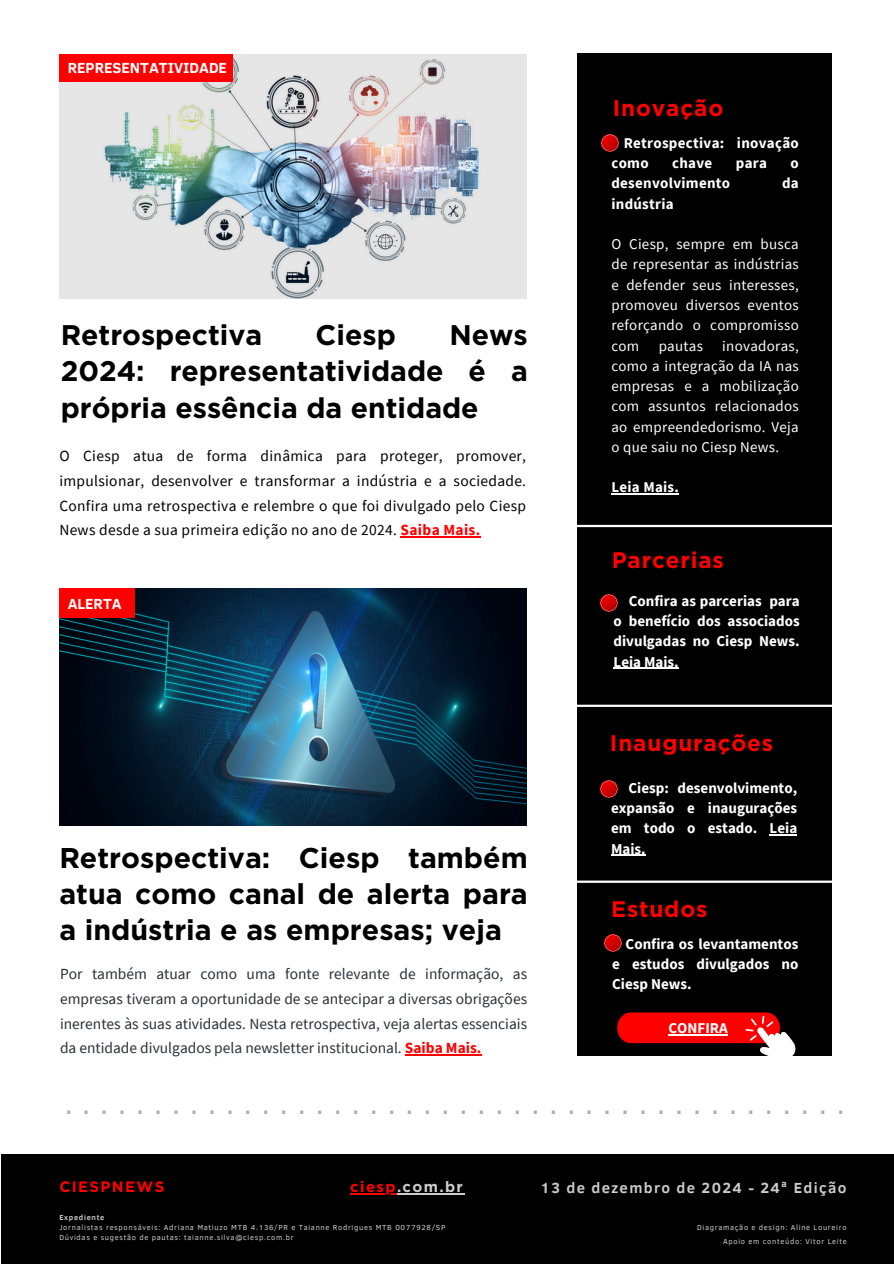
<style>
.page{position:relative;width:894px;height:1264px;background:#fff}
.page>*{position:absolute;margin:0;border:0;box-sizing:border-box;transform-origin:0 0}
.t1{font:33px "Gotham";color:#878786}
.t2{font:700 28.5px/36px "Gotham";color:#000;text-align:justify}
.t3{font:700 28.35px/36px "Gotham";color:#000;text-align:justify}
.t4{font:700 22.5px "Gotham";letter-spacing:.04em;color:#f00}
.t5{font:15.45px/24.8px "Source Sans Pro";color:#293039;text-align:justify}
.t6{font:15.45px/24.8px "Source Sans Pro";letter-spacing:.02em;color:#000;text-align:justify}
.t7{font:15px/20.2px "Source Sans Pro";letter-spacing:.02em;color:#fff;text-align:justify}
.t8{font:700 15px/20.2px "Source Sans Pro";color:#fff;text-align:justify}
.t9{font:700 15px/20.2px "Source Sans Pro";letter-spacing:.02em;color:#fff}
.t10{font:700 15px "Clear Sans";letter-spacing:.09em;color:#ccc}
.t11{font:700 15px "Clear Sans";color:#fff}
.t12{font:700 15px "Gotham";letter-spacing:.09em;color:#ccc}
.t13{font:700 15px "Gotham";letter-spacing:.09em;color:#f00}
.t14{font:7.5px "Clear Sans";letter-spacing:.09em;color:#ccc}
.t15{font:700 7.5px "Clear Sans";letter-spacing:.09em;color:#ccc}
.s1{font-weight:700;color:#f00}
.s2{color:#f00}
</style>
<div class="page">
<img style="left:59px;top:588px;width:467px;height:237px">
<div style="left:576px;top:53px;width:255px;height:1002px;background:#000"></div>
<div style="left:617px;top:1012px;width:162px;height:31px;background:#f00;border-radius:15px"></div>
<svg style="left:745px;top:1015px;width:51px;height:41px"></svg>
<div style="left:2px;top:1154px;width:891px;height:109px;background:#000"></div>
<img style="left:59px;top:54px;width:467px;height:244px">
<div style="left:59px;top:54px;width:174px;height:28px;background:#f00"></div>
<div style="left:59px;top:588px;width:76px;height:30px;background:#f00"></div>
<hr style="left:570px;top:525px;width:265px;height:2px;background:#fff">
<hr style="left:576px;top:880px;width:266px;height:2px;background:#fff">
<img style="left:604px;top:934px;width:17px;height:17px">
<svg style="left:769px;top:834px;width:28px;height:1px"></svg>
<hr style="left:611px;top:854px;width:34px;height:1px;background:#fff">
<img style="left:600px;top:780px;width:17px;height:17px">
<hr style="left:611px;top:493px;width:68px;height:1px;background:#fff">
<hr style="left:668px;top:1034px;width:59px;height:1px;background:#fff">
<hr style="left:350px;top:1193px;width:47px;height:1px;background:#f00">
<hr style="left:397px;top:1193px;width:67px;height:1px;background:#ccc">
<hr style="left:400px;top:536px;width:80px;height:1px;background:#f00">
<hr style="left:405px;top:1054px;width:76px;height:1px;background:#f00">
<hr style="left:613px;top:667px;width:65px;height:2px;background:#fff">
<img style="left:600px;top:594px;width:17px;height:17px">
<img style="left:601px;top:134px;width:17px;height:17px">
<hr style="left:570px;top:704px;width:265px;height:3px;background:#fff">
<h2 class="t11" style="left:68px;top:57px;width:161px">REPRESENTATIVIDADE</h2>
<h4 class="t3" style="left:61px;top:317px;width:203px">Retrospectiva</h4>
<h4 class="t3" style="left:315px;top:317px;width:82px">Ciesp</h4>
<h4 class="t3" style="left:61px;top:317px;width:468px;text-indent:388px">News 2024: representatividade é a própria essência da entidade</h4>
<h2 class="t6" style="left:59px;top:443px;width:468px">O Ciesp atua de forma dinâmica para proteger, promover, impulsionar, desenvolver e transformar a indústria e a sociedade.<br>Confira uma retrospectiva e relembre o que foi divulgado pelo Ciesp News desde a sua primeira edição no ano de 2024. <span class="s1">Saiba Mais.</span></h2>
<p class="t11" style="left:68px;top:592px;width:55px">ALERTA</p>
<h1 class="t2" style="left:59px;top:840px;width:470px">Retrospectiva: Ciesp também atua como canal de alerta para a indústria e as empresas; veja</h1>
<h4 class="t5" style="left:60px;top:961px;width:468px">Por também atuar como uma fonte relevante de informação, as empresas tiveram a oportunidade de se antecipar a diversas obrigações inerentes às suas atividades. Nesta retrospectiva, veja alertas essenciais da entidade divulgados pela newsletter institucional. <span class="s1">Saiba Mais.</span></h4>
<h4 class="t4" style="left:612px;top:94px;width:112px">Inovação</h4>
<h1 class="t9" style="left:611px;top:132px;width:189px;text-indent:12px">Retrospectiva: inovação como</h1>
<h1 class="t8" style="left:672px;top:153px;width:42px">chave</h1>
<h1 class="t8" style="left:735px;top:153px;width:33px">para</h1>
<h1 class="t8" style="left:790px;top:153px;width:10px">o</h1>
<h1 class="t9" style="left:611px;top:173px;width:120px">desenvolvimento</h1>
<h1 class="t8" style="left:781px;top:173px;width:18px">da</h1>
<h1 class="t9" style="left:611px;top:193px;width:64px">indústria</h1>
<h5 class="t7" style="left:611px;top:234px;width:189px">O Ciesp, sempre em busca de representar as indústrias e defender seus interesses, promoveu diversos eventos reforçando o compromisso com</h5>
<h5 class="t7" style="left:611px;top:335px;width:189px;text-indent:111px">inovadoras, como a integração da IA nas empresas e a mobilização com assuntos relacionados ao empreendedorismo. Veja o que saiu no Ciesp News.</h5>
<p class="t9" style="left:611px;top:477px;width:69px">Leia Mais.</p>
<h5 class="t7" style="left:658px;top:335px;width:46px">pautas</h5>
<p class="t4" style="left:611px;top:546px;width:114px">Parcerias</p>
<p class="t8" style="left:613px;top:590px;width:188px;text-indent:15px">Confira as parcerias para o benefício dos associados divulgadas no Ciesp News.<br>Leia Mais.</p>
<p class="t4" style="left:609px;top:729px;width:165px">Inaugurações</p>
<h3 class="t8" style="left:611px;top:777px;width:188px;text-indent:17px">Ciesp: desenvolvimento, expansão e inaugurações em todo o estado. Leia Mais.</h3>
<h2 class="t4" style="left:611px;top:895px;width:98px">Estudos</h2>
<p class="t8" style="left:612px;top:933px;width:188px;text-indent:13px">Confira os levantamentos e estudos divulgados no Ciesp News.</p>
<h3 class="t8" style="left:668px;top:1018px;width:61px">CONFIRA</h3>
<h1 class="t1" style="left:64px;top:1081px;width:781px">............................................</h1>
<p class="t13" style="left:59px;top:1177px;width:106px">CIESPNEWS</p>
<h2 class="t12" style="left:350px;top:1177px;width:114px"><span class="s2">ciesp</span>.com.br</h2>
<h5 class="t10" style="left:540px;top:1176px;width:307px">13 de dezembro de 2024 - 24ª Edição</h5>
<p class="t15" style="left:59px;top:1211px;width:46px">Expediente</p>
<h4 class="t14" style="left:59px;top:1221px;width:387px">Jornalistas responsáveis: Adriana Matiuzo MTB 4.136/PR e Taianne Rodrigues MTB 0077928/SP</h4>
<h5 class="t14" style="left:59px;top:1231px;width:236px">Dúvidas e sugestão de pautas: taianne.silva@ciesp.com.br</h5>
<h4 class="t14" style="left:697px;top:1221px;width:151px">Diagramação e design: Aline Loureiro</h4>
<p class="t14" style="left:722px;top:1235px;width:125px">Apoio em conteúdo: Vitor Leite</p>
</div>
